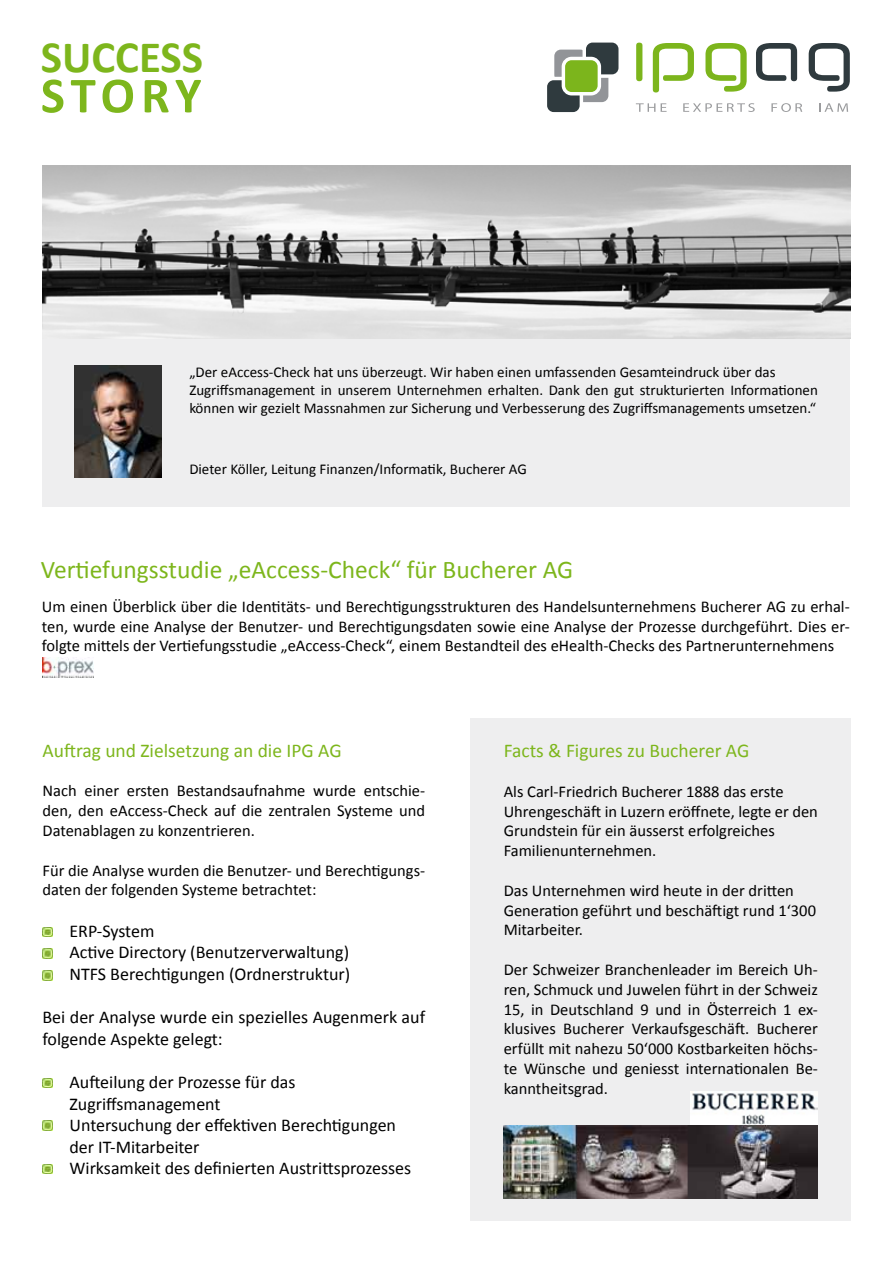
<style>
.page{position:relative;width:893px;height:1263px;background:#fff}
.page>*{position:absolute;margin:0;border:0;box-sizing:border-box;transform-origin:0 0}
.t1{font:700 51px "Calibri";letter-spacing:.105em;color:#7db61c}
.t2{font:700 45px "Calibri";color:#7db61c}
.t3{font:25.5px "Calibri";color:#7db61c}
.t4{font:19.5px "Calibri";color:#7db61c}
.t5{font:18px/21.6px "Calibri";color:#000}
.t6{font:16.5px/19.8px "Calibri";color:#000;text-align:justify}
.t7{font:15px/18px "Calibri";color:#000}
</style>
<div class="page">
<div style="left:43px;top:337px;width:807px;height:170px;background:#eeeeef"></div>
<svg style="left:547px;top:42px;width:72px;height:71px"></svg>
<div style="left:636px;top:43px;width:6px;height:38px;background:#7cb51c;border-radius:3px"></div>
<svg style="left:653px;top:43px;width:41px;height:49px"></svg>
<svg style="left:705px;top:43px;width:42px;height:49px"></svg>
<svg style="left:756px;top:43px;width:41px;height:38px"></svg>
<svg style="left:809px;top:43px;width:41px;height:49px"></svg>
<svg style="left:636px;top:103px;width:19px;height:9px"></svg>
<svg style="left:661px;top:103px;width:6px;height:9px"></svg>
<svg style="left:683px;top:103px;width:72px;height:9px"></svg>
<svg style="left:771px;top:103px;width:31px;height:9px"></svg>
<svg style="left:819px;top:103px;width:29px;height:9px"></svg>
<div style="left:470px;top:718px;width:380px;height:502px;background:#eeeeef"></div>
<img style="left:43px;top:166px;width:807px;height:172px">
<img style="left:74px;top:366px;width:88px;height:112px">
<img style="left:690px;top:1092px;width:128px;height:34px">
<img style="left:504px;top:1126px;width:314px;height:72px">
<svg style="left:43px;top:1078px;width:9px;height:10px"></svg>
<svg style="left:43px;top:1120px;width:9px;height:10px"></svg>
<svg style="left:43px;top:1164px;width:9px;height:10px"></svg>
<svg style="left:43px;top:927px;width:9px;height:10px"></svg>
<svg style="left:43px;top:949px;width:9px;height:10px"></svg>
<svg style="left:43px;top:970px;width:9px;height:10px"></svg>
<img style="left:43px;top:657px;width:51px;height:20px">
<h2 class="t2" style="left:41px;top:29px;width:164px">SUCCESS</h2>
<h1 class="t1" style="left:41px;top:64px;width:162px">STORY</h1>
<p class="t7" style="left:189px;top:362px;width:630px">„Der eAccess-Check hat uns überzeugt. Wir haben einen umfassenden Gesamteindruck über das<br>Zugriffsmanagement in unserem Unternehmen erhalten. Dank den gut strukturierten Informationen können wir gezielt Massnahmen zur Sicherung und Verbesserung des Zugriffsmanagements umsetzen.“</p>
<p class="t7" style="left:189px;top:460px;width:339px">Dieter Köller, Leitung Finanzen/Informatik, Bucherer AG</p>
<h3 class="t3" style="left:41px;top:554px;width:534px">Vertiefungsstudie „eAccess-Check“ für Bucherer AG</h3>
<p class="t6" style="left:42px;top:596px;width:809px">Um einen Überblick über die Identitäts- und Berechtigungsstrukturen des Handelsunternehmens Bucherer AG zu erhal&shy;ten, wurde eine Analyse der Benutzer- und Berechtigungsdaten sowie eine Analyse der Prozesse durchgeführt. Dies er&shy;folgte mittels der Vertiefungsstudie „eAccess-Check“, einem Bestandteil des eHealth-Checks des Partnerunternehmens</p>
<p class="t4" style="left:43px;top:738px;width:301px">Auftrag und Zielsetzung an die IPG AG</p>
<p class="t6" style="left:43px;top:780px;width:384px">Nach einer ersten Bestandsaufnahme wurde entschie&shy;den, den eAccess-Check auf die zentralen Systeme und Datenablagen zu konzentrieren.</p>
<p class="t6" style="left:43px;top:859px;width:384px">Für die Analyse wurden die Benutzer- und Berechtigungs&shy;daten der folgenden Systeme betrachtet:</p>
<p class="t5" style="left:43px;top:919px;width:113px">• ERP-System</p>
<p class="t5" style="left:43px;top:941px;width:308px">• Active Directory (Benutzerverwaltung)</p>
<p class="t5" style="left:43px;top:962px;width:309px">• NTFS Berechtigungen (Ordnerstruktur)</p>
<p class="t5" style="left:43px;top:1005px;width:384px">Bei der Analyse wurde ein spezielles Augenmerk auf folgende Aspekte gelegt:</p>
<p class="t5" style="left:70px;top:1070px;width:227px;text-indent:-27px">• Aufteilung der Prozesse für das<br>Zugriffsmanagement</p>
<p class="t5" style="left:70px;top:1113px;width:328px;text-indent:-27px">• Untersuchung der effektiven Berechtigungen der IT-Mitarbeiter</p>
<p class="t5" style="left:43px;top:1157px;width:370px">• Wirksamkeit des definierten Austrittsprozesses</p>
<p class="t4" style="left:504px;top:739px;width:247px">Facts &amp; Figures zu Bucherer AG</p>
<p class="t6" style="left:504px;top:781px;width:316px;text-align:left">Als Carl-Friedrich Bucherer 1888 das erste Uhrengeschäft in Luzern eröffnete, legte er den Grundstein für ein äusserst erfolgreiches Familienunternehmen.</p>
<p class="t6" style="left:504px;top:880px;width:314px;text-align:left">Das Unternehmen wird heute in der dritten<br>Generation geführt und beschäftigt rund 1‘300<br>Mitarbeiter.</p>
<p class="t6" style="left:504px;top:959px;width:316px">Der Schweizer Branchenleader im Bereich Uh&shy;ren, Schmuck und Juwelen führt in der Schweiz 15, in Deutschland 9 und in Österreich 1 ex&shy;klusives Bucherer Verkaufsgeschäft. Bucherer erfüllt mit nahezu 50‘000 Kostbarkeiten höchs&shy;te Wünsche und geniesst internationalen Be&shy;kanntheitsgrad.</p>
</div>
